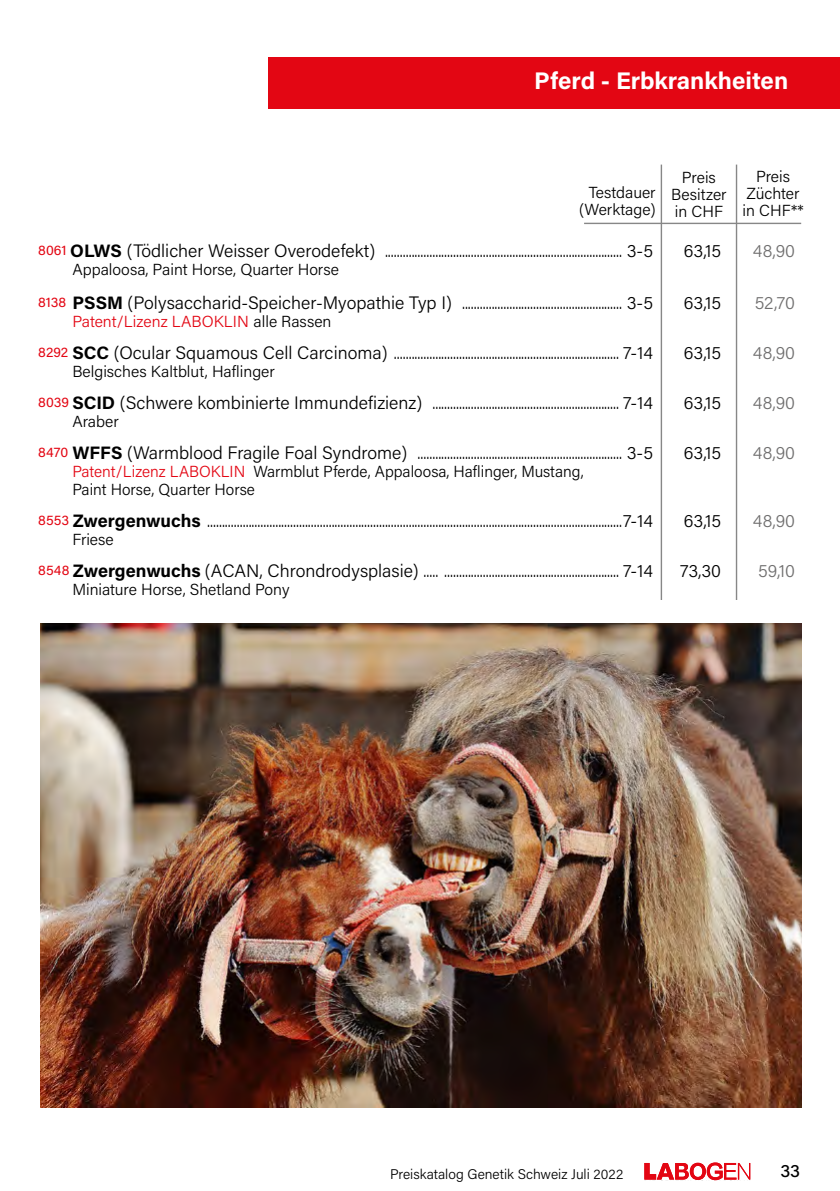
<style>
.page{position:relative;width:840px;height:1191px;background:#fff}
.page>*{position:absolute;margin:0;border:0;box-sizing:border-box;transform-origin:0 0}
.t1{font:700 24px "Acumin Pro";color:#fff}
.t2{font:300 18px "Acumin Pro";color:#000}
.t3{font:300 18px "Acumin Pro";color:#706f6f}
.t4{font:500 18px "Acumin Pro";color:#000}
.t5{font:300 16px/17px "Acumin Pro";color:#000}
.t6{font:300 14px "Acumin Pro";color:#000}
.s1{font-weight:400;font-size:14px;color:#e30613}
.s2{font-weight:700;font-size:18px}
.s3{font-size:18px}
.s4{color:#e30613}
</style>
<div class="page">
<hr style="left:660px;top:165px;width:1px;height:941px;background:#878787">
<hr style="left:735px;top:165px;width:1px;height:941px;background:#878787">
<svg style="left:644px;top:1162px;width:105px;height:18px"></svg>
<div style="left:617px;top:600px;width:161px;height:36px;background:#fff"></div>
<img style="left:40px;top:624px;width:761px;height:483px">
<div style="left:268px;top:57px;width:571px;height:52px;background:#e30613"></div>
<hr style="left:583px;top:223px;width:217px;height:1px;background:#878787">
<h1 class="t1" style="left:534px;top:64px;width:255px">Pferd - Erbkrankheiten</h1>
<p class="t5" style="left:578px;top:183px;width:78px;text-align:right">Testdauer (Werktage)</p>
<p class="t5" style="left:670px;top:168px;width:57px;text-align:center">Preis<br>Besitzer in CHF</p>
<p class="t5" style="left:742px;top:167px;width:63px;text-align:center">Preis<br>Züchter in CHF**</p>
<p class="t5" style="left:38px;top:242px;width:616px"><span class="s1">8061</span> <span class="s2">OLWS</span> <span class="s3">(Tödlicher Weisser Overodefekt)</span> ................................................................................ <span class="s3">3-5</span></p>
<p class="t2" style="left:683px;top:238px;width:39px">63,15</p>
<p class="t3" style="left:752px;top:238px;width:44px">48,90</p>
<p class="t5" style="left:38px;top:252px;width:616px;line-height:34px;text-indent:34px">Appaloosa, Paint Horse, Quarter Horse<br><span class="s1">8138</span> <span class="s2">PSSM</span> <span class="s3">(Polysaccharid-Speicher-Myopathie Typ I)</span> ...................................................... <span class="s3">3-5</span></p>
<p class="t2" style="left:683px;top:290px;width:39px">63,15</p>
<p class="t3" style="left:754px;top:290px;width:42px">52,70</p>
<p class="t5" style="left:38px;top:305px;width:616px;line-height:32px;text-indent:34px"><span class="s4">Patent/Lizenz LABOKLIN</span> alle Rassen<br><span class="s1">8292</span> <span class="s2">SCC</span> <span class="s3">(Ocular Squamous Cell Carcinoma)</span> ............................................................................ <span class="s3">7-14</span></p>
<p class="t5" style="left:38px;top:355px;width:616px;line-height:32px;text-indent:34px">Belgisches Kaltblut, Haflinger<br><span class="s1">8039</span> <span class="s2">SCID</span> <span class="s3">(Schwere kombinierte Immundefizienz)</span> ............................................................... <span class="s3">7-14</span></p>
<p class="t5" style="left:38px;top:405px;width:616px;line-height:32px;text-indent:34px">Araber<br><span class="s1">8470</span> <span class="s2">WFFS</span> <span class="s3">(Warmblood Fragile Foal Syndrome)</span> ..................................................................... <span class="s3">3-5</span></p>
<p class="t2" style="left:683px;top:340px;width:39px">63,15</p>
<p class="t3" style="left:752px;top:340px;width:44px">48,90</p>
<p class="t2" style="left:683px;top:390px;width:39px">63,15</p>
<p class="t3" style="left:752px;top:390px;width:44px">48,90</p>
<p class="t2" style="left:683px;top:440px;width:39px">63,15</p>
<p class="t3" style="left:752px;top:440px;width:44px">48,90</p>
<p class="t5" style="left:72px;top:462px;width:512px;line-height:18px"><span class="s4">Patent/Lizenz LABOKLIN</span> Warmblut Pferde, Appaloosa, Haflinger, Mustang,<br>Paint Horse, Quarter Horse</p>
<p class="t5" style="left:38px;top:512px;width:616px"><span class="s1">8553</span> <span class="s2">Zwergenwuchs</span> ............................................................................................................................................<span class="s3">7-14</span></p>
<p class="t2" style="left:683px;top:508px;width:39px">63,15</p>
<p class="t3" style="left:752px;top:508px;width:44px">48,90</p>
<p class="t5" style="left:38px;top:523px;width:616px;line-height:32px;text-indent:34px">Friese<br><span class="s1">8548</span> <span class="s2">Zwergenwuchs</span> <span class="s3">(ACAN, Chrondrodysplasie)</span> ..... ........................................................... <span class="s3">7-14</span></p>
<p class="t2" style="left:679px;top:558px;width:42px">73,30</p>
<p class="t3" style="left:757px;top:558px;width:38px">59,10</p>
<p class="t5" style="left:72px;top:580px;width:218px">Miniature Horse, Shetland Pony</p>
<p class="t6" style="left:390px;top:1164px;width:235px">Preiskatalog Genetik Schweiz Juli 2022</p>
<p class="t4" style="left:780px;top:1158px;width:21px">33</p>
</div>
